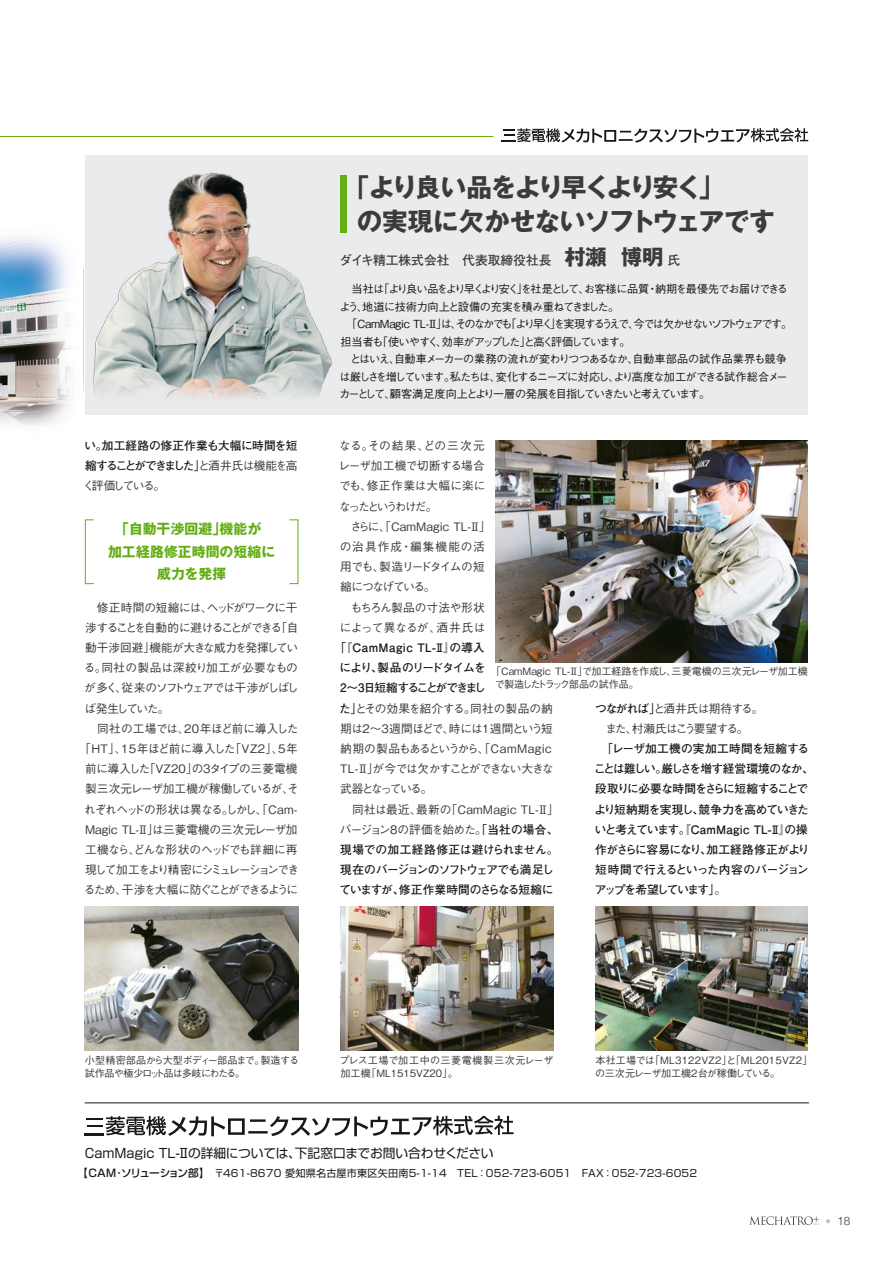
<style>
.page{position:relative;width:893px;height:1263px;background:#fff}
.page>*{position:absolute;margin:0;border:0;box-sizing:border-box;transform-origin:0 0}
.t1{font:700 25.5px/34px "Gothic MB101 Pro";letter-spacing:-.055em;color:#3e3a39}
.t2{font:700 13.8px/22.4px "Gothic MB101 Pro";letter-spacing:.005em;color:#63af13;text-align:center}
.t3{font:12.75px "Shin Go Pro";letter-spacing:-.005em;color:#1a1718}
.t4{font:700 12.75px "Futo Go B101 Pro";color:#3e3a39}
.t5{font:700 11.7px/20.2px "Futo Go B101 Pro";letter-spacing:-.055em;color:#1a1718}
.t6{font:500 11.7px/20.2px "Gothic BBB Pro";letter-spacing:-.045em;color:#3e3a39}
.t7{font:500 11.7px/20.2px "Gothic BBB Pro";letter-spacing:-.02em;color:#3e3a39}
.t8{font:500 11.7px/20.2px "Gothic BBB Pro";letter-spacing:-.065em;color:#3e3a39}
.t9{font:500 11.7px "Gothic BBB Pro";letter-spacing:.015em;color:#3e3a39}
.t10{font:500 11.7px "Gothic BBB Pro";color:#3e3a39}
.t11{font:500 11.7px "Gothic BBB Pro";letter-spacing:-.135em;color:#3e3a39}
.t12{font:500 11.7px "Gothic BBB Pro";letter-spacing:-.115em;color:#3e3a39}
.t13{font:500 11.7px "Gothic BBB Pro";letter-spacing:-.155em;color:#3e3a39}
.t14{font:500 11.7px "Gothic BBB Pro";letter-spacing:-.15em;color:#3e3a39}
.t15{font:500 11.7px "Gothic BBB Pro";letter-spacing:-.075em;color:#3e3a39}
.t16{font:500 11.7px "Gothic BBB Pro";letter-spacing:-.01em;color:#3e3a39}
.t17{font:500 11.7px "Gothic BBB Pro";letter-spacing:.005em;color:#3e3a39}
.t18{font:500 11.7px "Gothic BBB Pro";letter-spacing:-.145em;color:#3e3a39}
.t19{font:500 11.7px "Gothic BBB Pro";letter-spacing:-.12em;color:#3e3a39}
.t20{font:300 11.7px "Helvetica Neue";color:#3e3a39}
.t21{font:500 11.1px/17.5px "Gothic BBB Pro";letter-spacing:-.125em;color:#1a1718}
.t22{font:500 10.05px/13.4px "Gothic BBB Pro";color:#3e3a39}
.t23{font:10.05px "Shin Go Pro";letter-spacing:.02em;color:#1a1718}
.t24{font:500 10.05px/13.4px "Gothic BBB Pro";letter-spacing:-.07em;color:#3e3a39}
.s1{font-family:"Gothic BBB Pro";font-weight:500;color:#3e3a39}
.s2{font-family:"Gothic MB101 Pro";font-size:21.3px}
.s3{font-family:"Futo Go B101 Pro";font-weight:700;color:#1a1718}
.s4{font-weight:500;font-size:10.65px}
</style>
<div class="page">
<img style="left:0;top:237px;width:71px;height:190px">
<div style="left:85px;top:155px;width:723px;height:260px;background:#eaebec"></div>
<img style="left:340px;top:906px;width:213px;height:145px">
<img style="left:595px;top:906px;width:213px;height:145px">
<img style="left:85px;top:906px;width:213px;height:144px">
<div style="left:85px;top:519px;width:9px;height:65px;border:1px solid #63af13"></div>
<div style="left:340px;top:175px;width:7px;height:58px;background:#63af13"></div>
<img style="left:495px;top:440px;width:313px;height:222px">
<hr style="left:0;top:136px;width:493px;height:1px;background:#63af13">
<hr style="left:85px;top:1102px;width:724px;height:1px;background:#1a1718">
<img style="left:83px;top:172px;width:249px;height:227px">
<svg style="left:85px;top:1116px;width:160px;height:20px"></svg>
<hr style="left:250px;top:1119px;width:16px;height:3px;background:#1a1718">
<hr style="left:248px;top:1131px;width:20px;height:2px;background:#1a1718">
<svg style="left:270px;top:1116px;width:244px;height:20px"></svg>
<svg style="left:502px;top:128px;width:306px;height:15px"></svg>
<svg style="left:826px;top:1219px;width:4px;height:4px"></svg>
<svg style="left:749px;top:1216px;width:71px;height:9px"></svg>
<p class="t5" style="left:85px;top:434px;width:215px">い。加工経路の修正作業も大幅に時間を短縮することができました」<span class="s1">と酒井氏は機能を高</span></p>
<p class="t18" style="left:83px;top:477px;width:84px">く評価している。</p>
<p class="t2" style="left:108px;top:516px;width:169px">「自動干渉回避」機能が<br>加工経路修正時間の短縮に威力を発揮</p>
<p class="t6" style="left:85px;top:596px;width:214px">　修正時間の短縮には、ヘッドがワークに干</p>
<p class="t11" style="left:85px;top:618px;width:215px">渉することを自動的に避けることができる「自</p>
<p class="t15" style="left:85px;top:638px;width:215px">動干渉回避」機能が大きな威力を発揮してい</p>
<p class="t17" style="left:84px;top:658px;width:216px">る。同社の製品は深絞り加工が必要なもの</p>
<p class="t12" style="left:84px;top:678px;width:216px">が多く、従来のソフトウェアでは干渉がしばし</p>
<p class="t19" style="left:84px;top:699px;width:87px">ば発生していた。</p>
<p class="t16" style="left:85px;top:719px;width:215px">　同社の工場では、20年ほど前に導入した</p>
<p class="t9" style="left:79px;top:739px;width:220px">「HT」、15年ほど前に導入した「VZ2」、5年</p>
<p class="t7" style="left:85px;top:757px;width:214px">前に導入した「VZ20」の3タイプの三菱電機</p>
<p class="t8" style="left:85px;top:777px;width:215px">製三次元レーザ加工機が稼働しているが、そ</p>
<p class="t8" style="left:84px;top:797px;width:215px">れぞれヘッドの形状は異なる。しかし、「Cam-</p>
<p class="t10" style="left:85px;top:820px;width:214px">Magic TL-Ⅱ」は三菱電機の三次元レーザ加</p>
<p class="t6" style="left:85px;top:838px;width:214px">工機なら、どんな形状のヘッドでも詳細に再</p>
<p class="t13" style="left:85px;top:860px;width:215px">現して加工をより精密にシミュレーションでき</p>
<p class="t14" style="left:84px;top:880px;width:216px">るため、干渉を大幅に防ぐことができるように</p>
<h1 class="t1" style="left:357px;top:167px;width:420px;text-indent:-13px">「より良い品をより早くより安く」<br>の実現に欠かせないソフトウェアです</h1>
<p class="t4" style="left:339px;top:250px;width:343px">ダイキ精工株式会社　代表取締役社長　<span class="s2">村瀬 博明</span> 氏</p>
<p class="t21" style="left:339px;top:279px;width:450px">　当社は「より良い品をより早くより安く」を社是として、お客様に品質・納期を最優先でお届けできるよう、地道に技術力向上と設備の充実を積み重ねてきました。</p>
<p class="t21" style="left:339px;top:314px;width:455px;text-indent:7px">「CamMagic TL-Ⅱ」は、そのなかでも「より早く」を実現するうえで、今では欠かせないソフトウェアです。担当者も「使いやすく、効率がアップした」と高く評価しています。<br>　とはいえ、自動車メーカーの業務の流れが変わりつつあるなか、自動車部品の試作品業界も競争は厳しさを増しています。私たちは、変化するニーズに対応し、より高度な加工ができる試作総合メーカーとして、顧客満足度向上とより一層の発展を目指していきたいと考えています。</p>
<p class="t7" style="left:338px;top:434px;width:154px">なる。その結果、どの三次元レーザ加工機で切断する場合でも、修正作業は大幅に楽になったというわけだ。<br>　さらに、「CamMagic TL-Ⅱ」の治具作成・編集機能の活用でも、製造リードタイムの短縮につなげている。<br>　もちろん製品の寸法や形状によって異なるが、酒井氏は</p>
<p class="t5" style="left:334px;top:636px;width:153px;text-align:center">「『CamMagic TL-Ⅱ』の導入により、製品のリードタイムを<br>2～3日短縮することができまし</p>
<p class="t6" style="left:339px;top:697px;width:221px"><span class="s3">た」</span>とその効果を紹介する。同社の製品の納期は2～3週間ほどで、時には1週間という短納期の製品もあるというから、「CamMagic<br>TL-Ⅱ」が今では欠かすことができない大きな武器となっている。<br>　同社は最近、最新の「CamMagic TL-Ⅱ」バージョン8の評価を始めた。<span class="s3">「当社の場合、</span></p>
<p class="t5" style="left:340px;top:838px;width:221px">現場での加工経路修正は避けられません。現在のバージョンのソフトウェアでも満足していますが、修正作業時間のさらなる短縮に</p>
<p class="t22" style="left:495px;top:663px;width:315px;text-indent:-4px">「CamMagic TL-Ⅱ」で加工経路を作成し、三菱電機の三次元レーザ加工機で製造したトラック部品の試作品。</p>
<p class="t8" style="left:595px;top:697px;width:170px"><span class="s3">つながれば」</span>と酒井氏は期待する。　また、村瀬氏はこう要望する。</p>
<p class="t5" style="left:594px;top:737px;width:221px">　「レーザ加工機の実加工時間を短縮することは難しい。厳しさを増す経営環境のなか、段取りに必要な時間をさらに短縮することでより短納期を実現し、競争力を高めていきたいと考えています。『CamMagic TL-Ⅱ』の操作がさらに容易になり、加工経路修正がより短時間で行えるといった内容のバージョンアップを希望しています」<span class="s1">。</span></p>
<p class="t24" style="left:85px;top:1052px;width:216px">小型精密部品から大型ボディー部品まで。製造する試作品や極少ロット品は多岐にわたる。</p>
<p class="t22" style="left:339px;top:1052px;width:216px">プレス工場で加工中の三菱電機製三次元レーザ加工機「ML1515VZ20」。</p>
<p class="t22" style="left:595px;top:1052px;width:219px">本社工場では「ML3122VZ2」と「ML2015VZ2」の三次元レーザ加工機2台が稼働している。</p>
<p class="t3" style="left:85px;top:1143px;width:410px">CamMagic TL-Ⅱの詳細については、下記窓口までお問い合わせください</p>
<p class="t23" style="left:77px;top:1165px;width:621px"><span class="s4">【CAM･ソリューション部】　</span>〒461-8670 愛知県名古屋市東区矢田南5-1-14　TEL：052-723-6051　FAX：052-723-6052</p>
<p class="t20" style="left:837px;top:1211px;width:15px">18</p>
</div>
